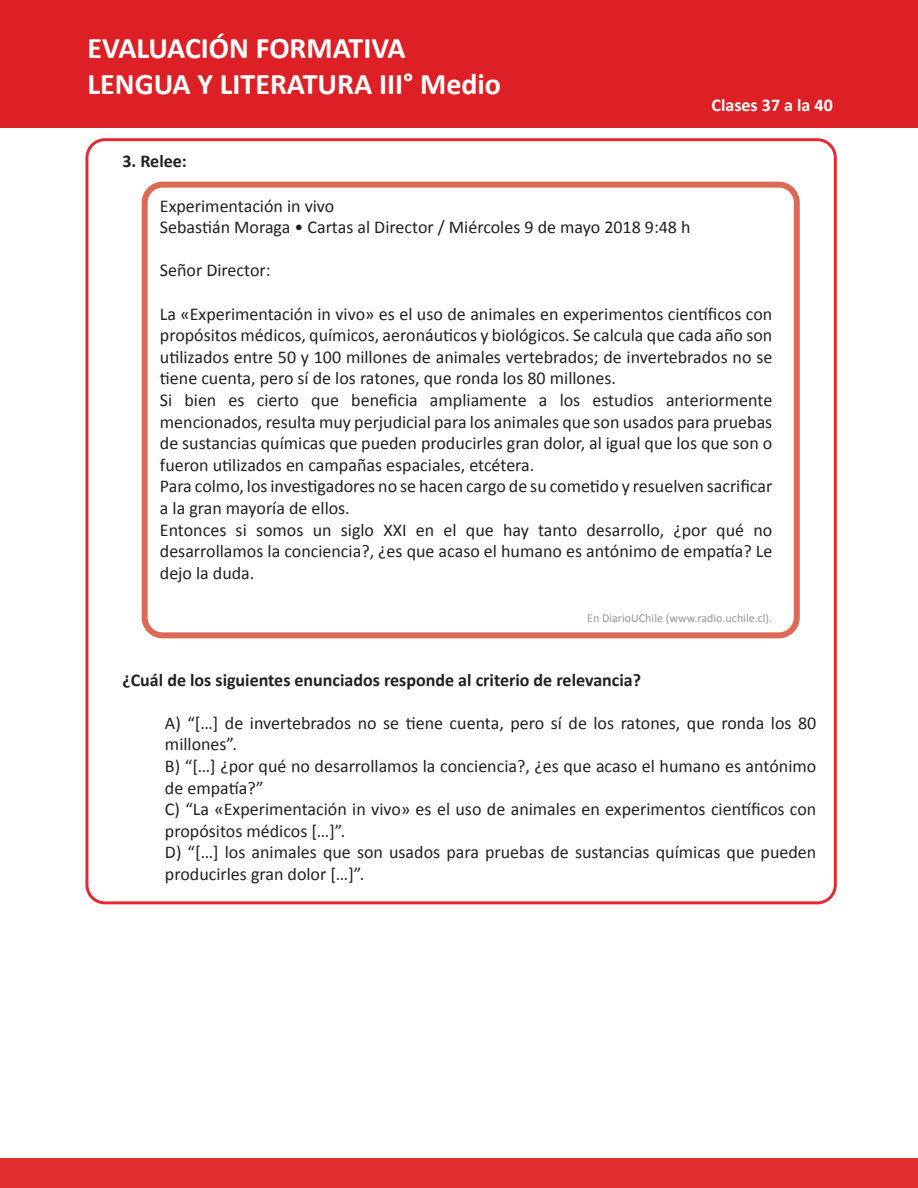
<style>
.page{position:relative;width:918px;height:1188px;background:#fff}
.page>*{position:absolute;margin:0;border:0;box-sizing:border-box;transform-origin:0 0}
.t1{font:700 30px "Calibri";color:#fff}
.t2{font:18px/21.6px "Calibri";color:#231f20}
.t3{font:700 18px "Calibri";color:#231f20}
.t4{font:700 18px "Calibri";color:#fff}
.t5{font:12px "Calibri";color:#939598}
</style>
<div class="page">
<div style="left:0;top:0;width:918px;height:127px;background:#dd2026"></div>
<div style="left:85px;top:138px;width:752px;height:766px;border:3px solid #e52934;border-radius:18px"></div>
<div style="left:0;top:1158px;width:918px;height:30px;background:#e22e31"></div>
<div style="left:142px;top:182px;width:658px;height:456px;border:6px solid #d96b57;border-radius:18px"></div>
<p class="t1" style="left:88px;top:27px;width:320px">EVALUACIÓN FORMATIVA</p>
<p class="t1" style="left:88px;top:63px;width:415px">LENGUA Y LITERATURA III° Medio</p>
<p class="t3" style="left:122px;top:149px;width:66px">3. Relee:</p>
<p class="t4" style="left:712px;top:93px;width:123px">Clases 37 a la 40</p>
<p class="t2" style="left:160px;top:194px;width:176px">Experimentación in vivo</p>
<p class="t2" style="left:160px;top:216px;width:532px">Sebastián Moraga • Cartas al Director / Miércoles 9 de mayo 2018 9:48 h</p>
<p class="t2" style="left:160px;top:259px;width:112px">Señor Director:</p>
<p class="t2" style="left:160px;top:302px;width:614px;text-align:justify">La «Experimentación in vivo» es el uso de animales en experimentos científicos con propósitos médicos, químicos, aeronáuticos y biológicos. Se calcula que cada año son utilizados entre 50 y 100 millones de animales vertebrados; de invertebrados no se tiene cuenta, pero sí de los ratones, que ronda los 80 millones.</p>
<p class="t2" style="left:160px;top:388px;width:614px;text-align:justify">Si bien es cierto que beneficia ampliamente a los estudios anteriormente mencionados, resulta muy perjudicial para los animales que son usados para pruebas de sustancias químicas que pueden producirles gran dolor, al igual que los que son o fueron utilizados en campañas espaciales, etcétera.</p>
<p class="t2" style="left:160px;top:475px;width:614px">Para colmo, los investigadores no se hacen cargo de su cometido y resuelven sacrificar a la gran mayoría de ellos.</p>
<p class="t2" style="left:160px;top:518px;width:614px;text-align:justify">Entonces si somos un siglo XXI en el que hay tanto desarrollo, ¿por qué no desarrollamos la conciencia?, ¿es que acaso el humano es antónimo de empatía? Le dejo la duda.</p>
<p class="t5" style="left:587px;top:611px;width:187px">En DiarioUChile (www.radio.uchile.cl).</p>
<p class="t3" style="left:122px;top:667px;width:520px">¿Cuál de los siguientes enunciados responde al criterio de relevancia?</p>
<p class="t2" style="left:165px;top:711px;width:653px">A) “[…] de invertebrados no se tiene cuenta, pero sí de los ratones, que ronda los 80 millones”.</p>
<p class="t2" style="left:165px;top:754px;width:653px">B) “[…] ¿por qué no desarrollamos la conciencia?, ¿es que acaso el humano es antónimo de empatía?”</p>
<p class="t2" style="left:165px;top:798px;width:653px">C) “La «Experimentación in vivo» es el uso de animales en experimentos científicos con propósitos médicos […]”.</p>
<p class="t2" style="left:165px;top:841px;width:653px">D) “[…] los animales que son usados para pruebas de sustancias químicas que pueden producirles gran dolor […]”.</p>
</div>
